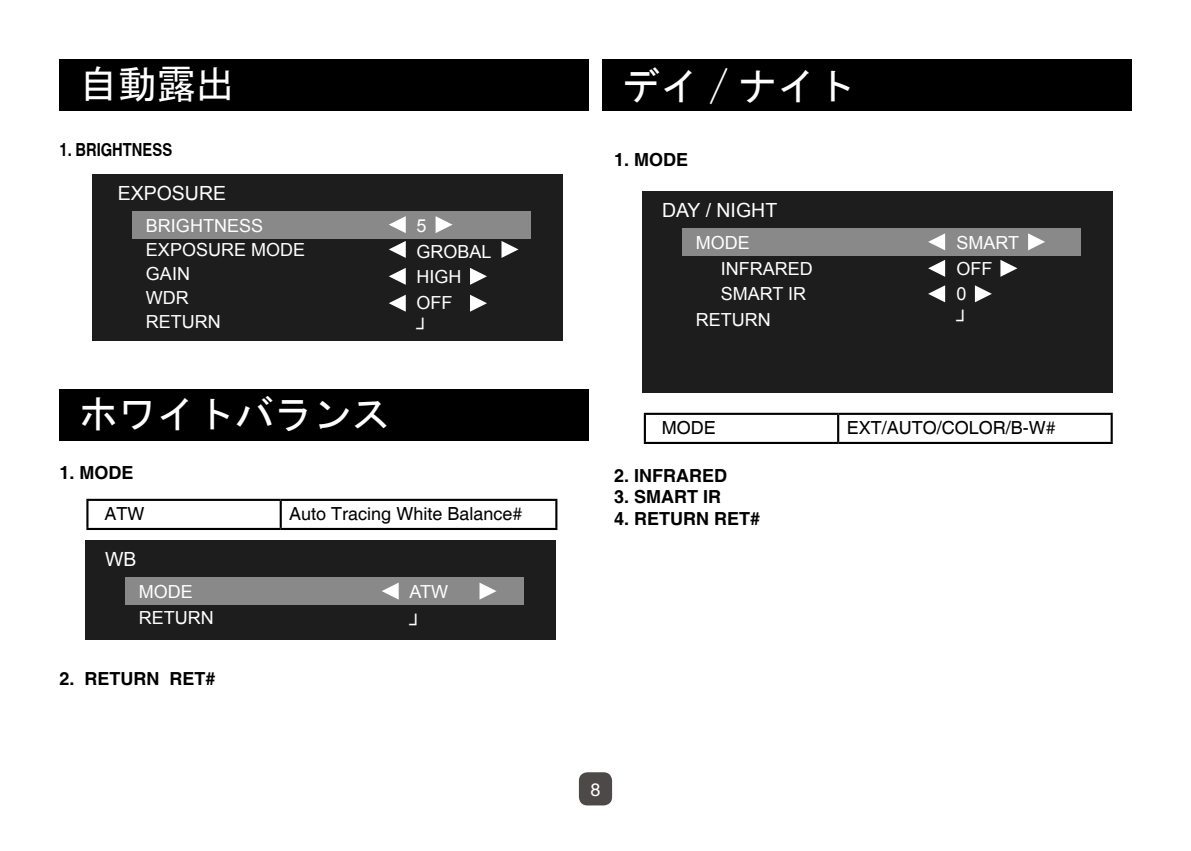
<style>
.page{position:relative;width:1191px;height:851px;background:#fff}
.page>*{position:absolute;margin:0;border:0;box-sizing:border-box;transform-origin:0 0}
.t1{font:39px "MS Gothic";color:#fff}
.t2{font:19.5px "Arial";color:#fff}
.t3{font:18px/25.5px "Arial";color:#fff}
.t4{font:700 18px "Helvetica";color:#000}
.t5{font:18px "Helvetica";color:#000}
.t6{font:700 condensed 18px "Helvetica";color:#000}
.t7{font:18px "Helvetica";color:#fff}
</style>
<div class="page">
<div style="left:579px;top:772px;width:33px;height:33px;background:#4c4948;border-radius:9px"></div>
<div style="left:60px;top:59px;width:528px;height:52px;background:#000"></div>
<div style="left:602px;top:59px;width:529px;height:52px;background:#000"></div>
<div style="left:60px;top:389px;width:528px;height:51px;background:#000"></div>
<div style="left:93px;top:174px;width:470px;height:167px;background:#1d1d1e"></div>
<div style="left:133px;top:211px;width:398px;height:27px;background:#898989"></div>
<svg style="left:389px;top:216px;width:17px;height:17px"></svg>
<svg style="left:389px;top:268px;width:17px;height:17px"></svg>
<svg style="left:389px;top:294px;width:17px;height:18px"></svg>
<svg style="left:389px;top:241px;width:17px;height:17px"></svg>
<svg style="left:435px;top:216px;width:17px;height:17px"></svg>
<svg style="left:470px;top:268px;width:17px;height:17px"></svg>
<svg style="left:470px;top:294px;width:17px;height:18px"></svg>
<svg style="left:501px;top:241px;width:17px;height:17px"></svg>
<div style="left:86px;top:541px;width:470px;height:99px;background:#1d1d1e"></div>
<div style="left:126px;top:577px;width:398px;height:27px;background:#898989"></div>
<svg style="left:382px;top:582px;width:17px;height:17px"></svg>
<svg style="left:479px;top:582px;width:17px;height:17px"></svg>
<hr style="left:86px;top:498px;width:195px;height:3px;background:#000">
<hr style="left:86px;top:501px;width:2px;height:27px;background:#000">
<hr style="left:281px;top:498px;width:276px;height:3px;background:#000">
<hr style="left:280px;top:501px;width:2px;height:27px;background:#000">
<hr style="left:555px;top:501px;width:2px;height:27px;background:#000">
<hr style="left:86px;top:528px;width:195px;height:2px;background:#000">
<hr style="left:281px;top:528px;width:276px;height:2px;background:#000">
<div style="left:642px;top:192px;width:470px;height:201px;background:#1d1d1e"></div>
<div style="left:682px;top:228px;width:399px;height:27px;background:#898989"></div>
<svg style="left:928px;top:233px;width:17px;height:17px"></svg>
<svg style="left:928px;top:260px;width:17px;height:17px"></svg>
<svg style="left:928px;top:285px;width:17px;height:17px"></svg>
<svg style="left:1028px;top:233px;width:17px;height:17px"></svg>
<svg style="left:1000px;top:260px;width:17px;height:17px"></svg>
<svg style="left:975px;top:285px;width:17px;height:17px"></svg>
<hr style="left:644px;top:412px;width:194px;height:3px;background:#000">
<hr style="left:644px;top:415px;width:2px;height:27px;background:#000">
<hr style="left:838px;top:412px;width:274px;height:3px;background:#000">
<hr style="left:837px;top:415px;width:2px;height:27px;background:#000">
<hr style="left:1110px;top:415px;width:2px;height:27px;background:#000">
<hr style="left:644px;top:442px;width:194px;height:2px;background:#000">
<hr style="left:838px;top:442px;width:274px;height:2px;background:#000">
<h1 class="t1" style="left:79px;top:64px;width:158px">自動露出</h1>
<h1 class="t1" style="left:621px;top:66px;width:235px">デイ / ナイト</h1>
<p class="t6" style="left:60px;top:139px;width:114px">1. BRIGHTNESS</p>
<p class="t2" style="left:118px;top:180px;width:110px">EXPOSURE</p>
<p class="t3" style="left:146px;top:214px;width:161px;line-height:24px">BRIGHTNESS<br>EXPOSURE MODE<br>GAIN<br>WDR<br>RETURN</p>
<p class="t3" style="left:416px;top:213px;width:77px">5<br>GROBAL<br>HIGH<br>OFF<br>┘</p>
<h1 class="t1" style="left:79px;top:394px;width:314px">ホワイトバランス</h1>
<p class="t4" style="left:60px;top:461px;width:76px">1. MODE</p>
<p class="t5" style="left:104px;top:502px;width:41px">ATW</p>
<p class="t5" style="left:289px;top:502px;width:235px">Auto Tracing White Balance#</p>
<p class="t2" style="left:105px;top:546px;width:33px">WB</p>
<p class="t3" style="left:139px;top:579px;width:76px">MODE<br>RETURN</p>
<p class="t3" style="left:409px;top:576px;width:40px;line-height:31.5px">ATW ┘</p>
<p class="t4" style="left:60px;top:667px;width:158px">2. RETURN RET#</p>
<p class="t4" style="left:614px;top:149px;width:76px">1. MODE</p>
<p class="t2" style="left:662px;top:197px;width:117px">DAY / NIGHT</p>
<p class="t3" style="left:695px;top:230px;width:55px">MODE</p>
<p class="t3" style="left:720px;top:256px;width:93px">INFRARED</p>
<p class="t3" style="left:720px;top:281px;width:87px">SMART IR</p>
<p class="t3" style="left:695px;top:307px;width:76px">RETURN</p>
<p class="t3" style="left:956px;top:230px;width:64px">SMART<br>OFF<br>0<br>┘</p>
<p class="t5" style="left:662px;top:417px;width:55px">MODE</p>
<p class="t5" style="left:846px;top:417px;width:211px">EXT/AUTO/COLOR/B-W#</p>
<p class="t4" style="left:614px;top:464px;width:115px">2. INFRARED</p>
<p class="t4" style="left:614px;top:485px;width:109px">3. SMART IR</p>
<p class="t4" style="left:614px;top:507px;width:148px">4. RETURN RET#</p>
<p class="t7" style="left:590px;top:779px;width:12px">8</p>
</div>
